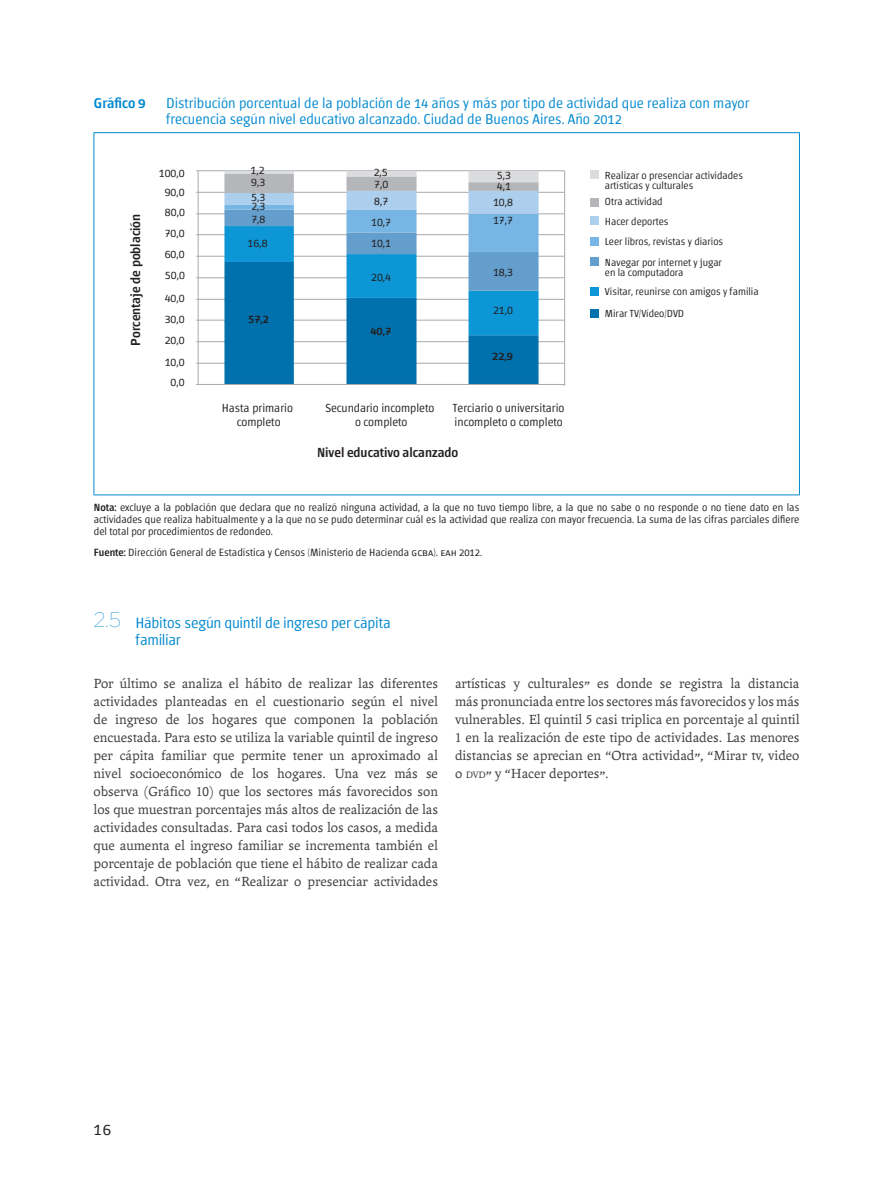
<style>
.page{position:relative;width:893px;height:1191px;background:#fff}
.page>*{position:absolute;margin:0;border:0;box-sizing:border-box;transform-origin:0 0}
.t1{font:300 16.5px "Chaco";color:#231f20}
.t2{font:300 15px/17.2px "Chaco";letter-spacing:-.02em;color:#0089cf}
.texto_principal{font:14.25px/18px "Andralis ND Os F";color:#3e3e3f;text-align:justify}
.Titulos{font:300 14.25px/15.8px "Chaco";color:#0089cf}
.Titulos-2{font:500 14.25px "Chaco";color:#0089cf}
.t3{font:500 13.2px "Chaco";color:#231f20}
.t4{font:300 11.7px/14.1px "Chaco";color:#231f20;text-align:center}
.t5{font:500 11.7px "Chaco";color:#231f20}
.Fuente{font:300 10.5px/12px "Chaco";color:#231f20;text-align:justify}
.t6{font:300 10.35px/10.4px "Chaco";color:#231f20}
.s1{font-weight:500}
.s2{font-family:"Gotham";font-weight:100;font-size:21px}
.s3{font-family:"Andralis NDSC"}
.s4{font-size:10.05px}
</style>
<div class="page">
<hr style="left:94px;top:132px;width:706px;height:1px;background:#0089cf">
<hr style="left:94px;top:133px;width:1px;height:361px;background:#0089cf">
<hr style="left:799px;top:133px;width:1px;height:361px;background:#0089cf">
<hr style="left:94px;top:494px;width:706px;height:1px;background:#0089cf">
<hr style="left:198px;top:363px;width:367px;height:1px;background:#a8a9ad">
<hr style="left:198px;top:341px;width:367px;height:1px;background:#a8a9ad">
<hr style="left:198px;top:320px;width:367px;height:1px;background:#a8a9ad">
<hr style="left:198px;top:299px;width:367px;height:1px;background:#a8a9ad">
<hr style="left:198px;top:277px;width:367px;height:1px;background:#a8a9ad">
<hr style="left:198px;top:256px;width:367px;height:1px;background:#a8a9ad">
<hr style="left:198px;top:234px;width:367px;height:1px;background:#a8a9ad">
<hr style="left:198px;top:214px;width:367px;height:1px;background:#a8a9ad">
<hr style="left:198px;top:192px;width:367px;height:1px;background:#a8a9ad">
<hr style="left:198px;top:170px;width:367px;height:1px;background:#a8a9ad">
<svg style="left:224px;top:171px;width:315px;height:213px"></svg>
<hr style="left:198px;top:171px;width:1px;height:213px;background:#a8a9ad">
<hr style="left:198px;top:384px;width:367px;height:1px;background:#a8a9ad">
<hr style="left:564px;top:171px;width:1px;height:215px;background:#a8a9ad">
<div style="left:590px;top:171px;width:9px;height:8px;background:#dadcde"></div>
<div style="left:590px;top:199px;width:9px;height:8px;background:#b4b6b9"></div>
<div style="left:590px;top:216px;width:9px;height:9px;background:#accfed"></div>
<div style="left:590px;top:237px;width:9px;height:8px;background:#77b6e4"></div>
<div style="left:590px;top:257px;width:9px;height:9px;background:#649ecc"></div>
<div style="left:590px;top:287px;width:9px;height:8px;background:#0d96d6"></div>
<div style="left:590px;top:309px;width:9px;height:8px;background:#0071ac"></div>
<p class="Titulos-2" style="left:94px;top:97px;width:53px">Gráfico 9</p>
<p class="Titulos" style="left:166px;top:96px;width:585px">Distribución porcentual de la población de 14 años y más por tipo de actividad que realiza con mayor frecuencia según nivel educativo alcanzado. Ciudad de Buenos Aires. Año 2012</p>
<p class="t3" style="left:130px;top:346px;width:133px;rotate:-90deg">Porcentaje de población</p>
<p class="t4" style="left:159px;top:167px;width:27px">100,0</p>
<p class="t4" style="left:165px;top:185px;width:21px">90,0</p>
<p class="t4" style="left:165px;top:206px;width:21px">80,0</p>
<p class="t4" style="left:165px;top:227px;width:21px">70,0</p>
<p class="t4" style="left:165px;top:248px;width:21px">60,0</p>
<p class="t4" style="left:165px;top:269px;width:21px">50,0</p>
<p class="t4" style="left:165px;top:292px;width:21px">40,0</p>
<p class="t4" style="left:165px;top:312px;width:21px">30,0</p>
<p class="t4" style="left:165px;top:333px;width:21px">20,0</p>
<p class="t4" style="left:165px;top:355px;width:21px">10,0</p>
<p class="t4" style="left:171px;top:375px;width:16px">0,0</p>
<p class="t4" style="left:251px;top:163px;width:16px">1,2</p>
<p class="t4" style="left:374px;top:166px;width:16px">2,5</p>
<p class="t4" style="left:497px;top:169px;width:16px">5,3</p>
<p class="t4" style="left:251px;top:175px;width:16px">9,3</p>
<p class="t4" style="left:374px;top:177px;width:16px">7,0</p>
<p class="t4" style="left:497px;top:180px;width:16px">4,1</p>
<p class="t4" style="left:251px;top:191px;width:16px">5,3</p>
<p class="t4" style="left:374px;top:194px;width:16px">8,7</p>
<p class="t4" style="left:493px;top:196px;width:21px">10,8</p>
<p class="t4" style="left:251px;top:199px;width:16px">2,3</p>
<p class="t4" style="left:251px;top:212px;width:16px">7,8</p>
<p class="t4" style="left:248px;top:237px;width:21px">16,8</p>
<p class="t5" style="left:248px;top:314px;width:22px">57,2</p>
<p class="t4" style="left:371px;top:216px;width:21px">10,7</p>
<p class="t4" style="left:493px;top:213px;width:21px">17,7</p>
<p class="t4" style="left:371px;top:237px;width:21px">10,1</p>
<p class="t4" style="left:371px;top:270px;width:21px">20,4</p>
<p class="t5" style="left:370px;top:326px;width:22px">40,7</p>
<p class="t4" style="left:493px;top:266px;width:21px">18,3</p>
<p class="t4" style="left:493px;top:303px;width:21px">21,0</p>
<p class="t5" style="left:492px;top:350px;width:22px">22,9</p>
<p class="t4" style="left:222px;top:401px;width:73px">Hasta primario completo</p>
<p class="t4" style="left:325px;top:401px;width:110px">Secundario incompleto o completo</p>
<p class="t4" style="left:453px;top:401px;width:113px;text-align:left">Terciario o universitario incompleto o completo</p>
<p class="t3" style="left:317px;top:446px;width:143px">Nivel educativo alcanzado</p>
<p class="t6" style="left:605px;top:171px;width:140px">Realizar o presenciar actividades artísticas y culturales</p>
<p class="t6" style="left:605px;top:193px;width:65px;line-height:19.4px">Otra actividad<br>Hacer deportes</p>
<p class="t6" style="left:605px;top:232px;width:120px;line-height:20.5px">Leer libros, revistas y diarios<br>Navegar por internet y jugar</p>
<p class="t6" style="left:605px;top:263px;width:155px;line-height:19px">en la computadora<br>Visitar, reunirse con amigos y familia</p>
<p class="t6" style="left:605px;top:309px;width:81px">Mirar TV/Vídeo/DVD</p>
<p class="Fuente" style="left:94px;top:502px;width:707px"><span class="s1">Nota:</span> excluye a la población que declara que no realizó ninguna actividad, a la que no tuvo tiempo libre, a la que no sabe o no responde o no tiene dato en las actividades que realiza habitualmente y a la que no se pudo determinar cuál es la actividad que realiza con mayor frecuencia. La suma de las cifras parciales difiere del total por procedimientos de redondeo.</p>
<p class="Fuente" style="left:94px;top:547px;width:390px"><span class="s1">Fuente:</span> Dirección General de Estadística y Censos (Ministerio de Hacienda gcba). eah 2012.</p>
<p class="t2" style="left:136px;top:614px;width:257px;text-indent:-42px"><span class="s2">2.5</span> Hábitos según quintil de ingreso per cápita familiar</p>
<p class="texto_principal" style="left:94px;top:674px;width:346px">Por último se analiza el hábito de realizar las diferentes actividades planteadas en el cuestionario según el nivel de ingreso de los hogares que componen la población encuestada. Para esto se utiliza la variable quintil de ingreso per cápita familiar que permite tener un aproximado al nivel socioeconómico de los hogares. Una vez más se observa (Gráfico <span class="s3">10</span>) que los sectores más favorecidos son los que muestran porcentajes más altos de realización de las actividades consultadas. Para casi todos los casos, a medida que aumenta el ingreso familiar se incrementa también el porcentaje de población que tiene el hábito de realizar cada actividad. Otra vez, en “Realizar o presenciar actividades</p>
<p class="texto_principal" style="left:455px;top:674px;width:346px">artísticas y culturales” es donde se registra la distancia más pronunciada entre los sectores más favorecidos y los más vulnerables. El quintil <span class="s3">5</span> casi triplica en porcentaje al quintil <span class="s3">1</span> en la realización de este tipo de actividades. Las menores distancias se aprecian en “Otra actividad”, “Mirar tv, video o <span class="s4">dvd</span>” y “Hacer deportes”.</p>
<p class="t1" style="left:94px;top:1121px;width:19px">16</p>
</div>
